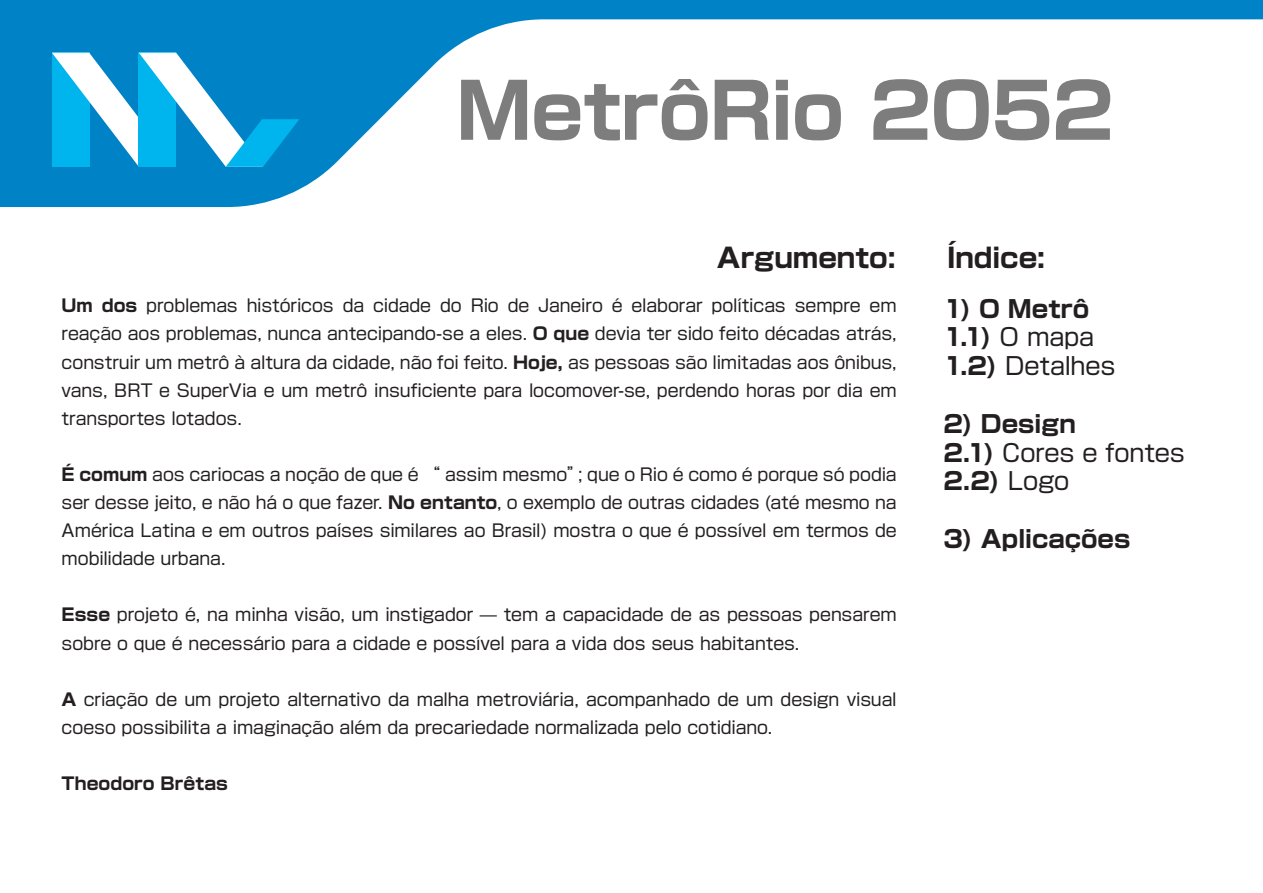
<style>
.page{position:relative;width:1263px;height:893px;background:#fff}
.page>*{position:absolute;margin:0;border:0;box-sizing:border-box;transform-origin:0 0}
.t1{font:700 76.2px "Shin Go Pro";letter-spacing:-.015em;color:#7d7d7d}
.t2{font:700 27.15px "Shin Go Pro";color:#231f20}
.t3{font:700 24px/28.8px "Shin Go Pro";color:#231f20}
.t4{font:17.25px/28px "Shin Go Pro";letter-spacing:-.005em;color:#231f20;text-align:justify}
.t5{font:700 17.25px "Shin Go Pro";letter-spacing:.005em;color:#231f20}
.s1{font-weight:700}
.s2{font-weight:400}
</style>
<div class="page">
<svg style="left:0;top:0;width:1263px;height:207px"></svg>
<svg style="left:52px;top:53px;width:247px;height:114px"></svg>
<h1 class="t1" style="left:456px;top:50px;width:659px">MetrôRio 2052</h1>
<h2 class="t2" style="left:717px;top:236px;width:181px">Argumento:</h2>
<h2 class="t2" style="left:947px;top:236px;width:100px">Índice:</h2>
<p class="t4" style="left:62px;top:290px;width:837px"><span class="s1">Um dos</span> problemas históricos da cidade do Rio de Janeiro é elaborar políticas sempre em reação aos problemas, nunca antecipando-se a eles. <span class="s1">O que</span> devia ter sido feito décadas atrás, construir um metrô à altura da cidade, não foi feito. <span class="s1">Hoje,</span> as pessoas são limitadas aos ônibus, vans, BRT e SuperVia e um metrô insuficiente para locomover-se, perdendo horas por dia em transportes lotados.</p>
<p class="t4" style="left:62px;top:458px;width:837px"><span class="s1">É comum</span> aos cariocas a noção de que é “ assim mesmo”; que o Rio é como é porque só podia ser desse jeito, e não há o que fazer. <span class="s1">No entanto</span>, o exemplo de outras cidades (até mesmo na América Latina e em outros países similares ao Brasil) mostra o que é possível em termos de mobilidade urbana.</p>
<p class="t4" style="left:62px;top:599px;width:837px"><span class="s1">Esse</span> projeto é, na minha visão, um instigador ̶ tem a capacidade de as pessoas pensarem sobre o que é necessário para a cidade e possível para a vida dos seus habitantes.</p>
<p class="t4" style="left:62px;top:683px;width:837px"><span class="s1">A</span> criação de um projeto alternativo da malha metroviária, acompanhado de um design visual coeso possibilita a imaginação além da precariedade normalizada pelo cotidiano.</p>
<p class="t5" style="left:62px;top:770px;width:168px">Theodoro Brêtas</p>
<h3 class="t3" style="left:943px;top:292px;width:174px">1) O Metrô<br>1.1) <span class="s2">O mapa<br></span>1.2) <span class="s2">Detalhes</span></h3>
<h3 class="t3" style="left:943px;top:407px;width:243px">2) Design<br>2.1) <span class="s2">Cores e fontes<br></span>2.2) <span class="s2">Logo</span></h3>
<h3 class="t3" style="left:943px;top:522px;width:188px">3) Aplicações</h3>
</div>
